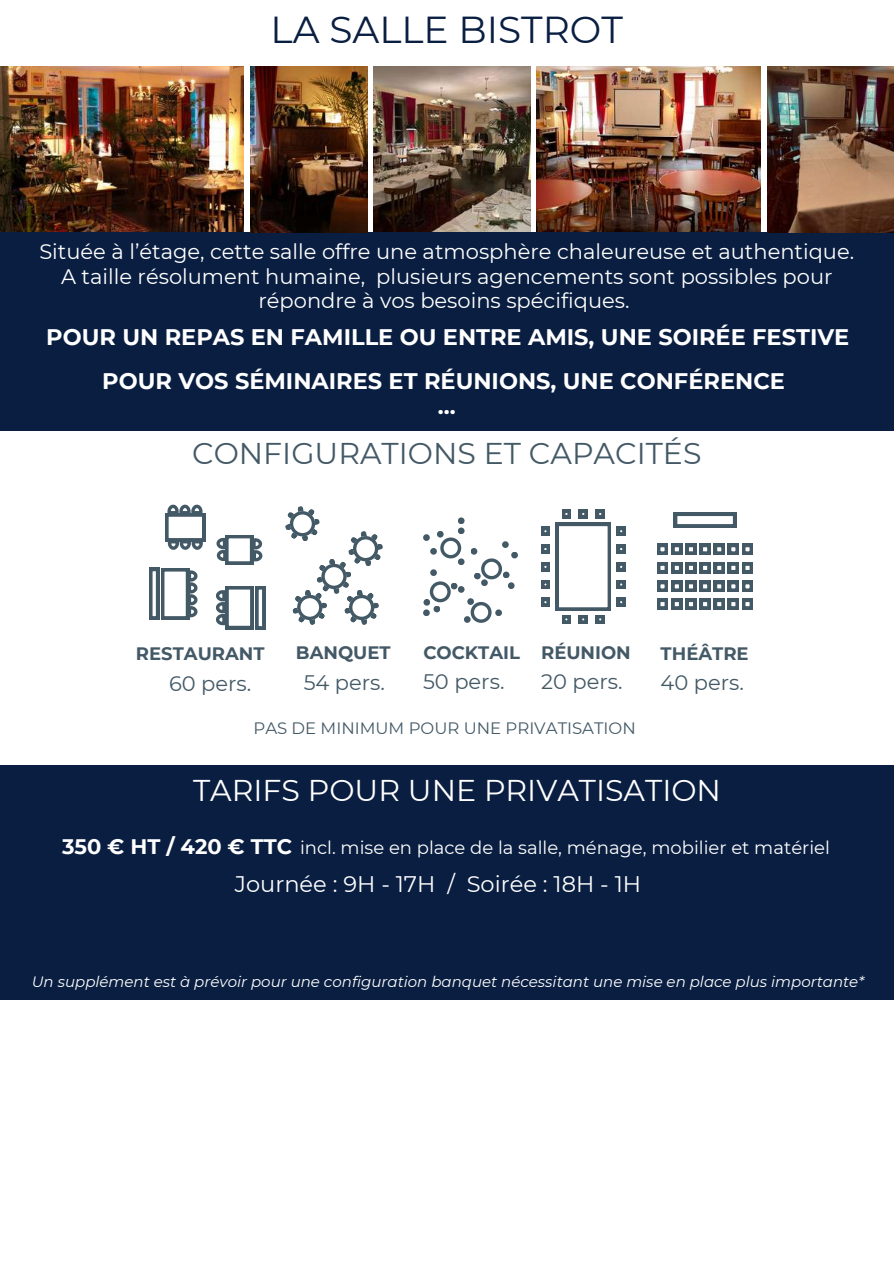
<style>
.page{position:relative;width:894px;height:1264px;background:#fff}
.page>*{position:absolute;margin:0;border:0;box-sizing:border-box;transform-origin:0 0}
.t1{font:37.5px "Montserrat";color:#091e41}
.t2{font:30px "Montserrat";color:#fff}
.t3{font:30px "Montserrat";color:#435966}
.t4{font:700 22.5px/44.4px "Montserrat";color:#fff;text-align:center}
.t5{font:22.5px "Montserrat";color:#fff}
.t6{font:21px/24.8px "Montserrat";color:#fff;text-align:center}
.t7{font:21px "Montserrat";color:#435966}
.t8{font:18px "Montserrat";color:#fff}
.t9{font:700 18px "Montserrat";color:#435966}
.t10{font:16.5px "Montserrat";color:#435966}
.t11{font:italic 15px "Montserrat";color:#fff}
.s1{font-weight:700;font-size:21px}
</style>
<div class="page">
<img style="left:0;top:66px;width:243px;height:166px">
<div style="left:0;top:232px;width:893px;height:198px;background:#091e41"></div>
<svg style="left:481px;top:558px;width:20px;height:21px"></svg>
<svg style="left:429px;top:581px;width:21px;height:21px"></svg>
<svg style="left:470px;top:602px;width:21px;height:20px"></svg>
<svg style="left:437px;top:531px;width:24px;height:27px"></svg>
<div style="left:423px;top:534px;width:6px;height:7px;background:#435966;border-radius:50%"></div>
<div style="left:430px;top:548px;width:7px;height:6px;background:#435966;border-radius:50%"></div>
<div style="left:457px;top:558px;width:7px;height:7px;background:#435966;border-radius:50%"></div>
<div style="left:470px;top:548px;width:7px;height:6px;background:#435966;border-radius:50%"></div>
<svg style="left:457px;top:527px;width:7px;height:7px"></svg>
<div style="left:457px;top:517px;width:7px;height:7px;background:#435966;border-radius:50%"></div>
<div style="left:502px;top:541px;width:6px;height:7px;background:#435966;border-radius:50%"></div>
<div style="left:511px;top:551px;width:7px;height:7px;background:#435966;border-radius:50%"></div>
<div style="left:474px;top:572px;width:6px;height:7px;background:#435966;border-radius:50%"></div>
<div style="left:481px;top:579px;width:6px;height:7px;background:#435966;border-radius:50%"></div>
<svg style="left:502px;top:571px;width:7px;height:7px"></svg>
<div style="left:507px;top:582px;width:7px;height:7px;background:#435966;border-radius:50%"></div>
<div style="left:423px;top:599px;width:7px;height:6px;background:#435966;border-radius:50%"></div>
<div style="left:433px;top:605px;width:7px;height:7px;background:#435966;border-radius:50%"></div>
<div style="left:423px;top:609px;width:6px;height:7px;background:#435966;border-radius:50%"></div>
<svg style="left:450px;top:582px;width:7px;height:7px"></svg>
<div style="left:457px;top:586px;width:7px;height:7px;background:#435966;border-radius:50%"></div>
<div style="left:430px;top:569px;width:7px;height:7px;background:#435966;border-radius:50%"></div>
<div style="left:467px;top:598px;width:7px;height:7px;background:#435966;border-radius:50%"></div>
<div style="left:464px;top:616px;width:6px;height:7px;background:#435966;border-radius:50%"></div>
<div style="left:495px;top:609px;width:7px;height:7px;background:#435966;border-radius:50%"></div>
<svg style="left:285px;top:506px;width:98px;height:119px"></svg>
<svg style="left:673px;top:512px;width:63px;height:15px"></svg>
<svg style="left:657px;top:544px;width:95px;height:10px"></svg>
<svg style="left:657px;top:562px;width:95px;height:11px"></svg>
<svg style="left:657px;top:581px;width:95px;height:11px"></svg>
<svg style="left:657px;top:598px;width:95px;height:11px"></svg>
<svg style="left:541px;top:527px;width:8px;height:8px"></svg>
<svg style="left:541px;top:544px;width:8px;height:9px"></svg>
<svg style="left:541px;top:562px;width:8px;height:9px"></svg>
<svg style="left:541px;top:580px;width:8px;height:9px"></svg>
<svg style="left:541px;top:598px;width:8px;height:8px"></svg>
<svg style="left:616px;top:527px;width:9px;height:8px"></svg>
<svg style="left:616px;top:544px;width:9px;height:9px"></svg>
<svg style="left:616px;top:562px;width:9px;height:9px"></svg>
<svg style="left:616px;top:580px;width:9px;height:9px"></svg>
<svg style="left:616px;top:598px;width:9px;height:8px"></svg>
<svg style="left:555px;top:509px;width:55px;height:114px"></svg>
<img style="left:536px;top:66px;width:224px;height:166px">
<img style="left:767px;top:66px;width:126px;height:167px">
<img style="left:250px;top:66px;width:117px;height:167px">
<svg style="left:149px;top:568px;width:48px;height:51px"></svg>
<svg style="left:165px;top:504px;width:40px;height:46px"></svg>
<svg style="left:216px;top:586px;width:49px;height:43px"></svg>
<svg style="left:216px;top:535px;width:46px;height:29px"></svg>
<img style="left:374px;top:66px;width:156px;height:166px">
<div style="left:0;top:765px;width:893px;height:234px;background:#091e41"></div>
<h1 class="t1" style="left:270px;top:7px;width:354px">LA SALLE BISTROT</h1>
<p class="t6" style="left:39px;top:239px;width:816px">Située à l’étage, cette salle offre une atmosphère chaleureuse et authentique.<br>A taille résolument humaine, plusieurs agencements sont possibles pour répondre à vos besoins spécifiques.</p>
<p class="t4" style="left:46px;top:314px;width:804px">POUR UN REPAS EN FAMILLE OU ENTRE AMIS, UNE SOIRÉE FESTIVE<br>POUR VOS SÉMINAIRES ET RÉUNIONS, UNE CONFÉRENCE</p>
<p class="t4" style="left:438px;top:384px;width:19px">...</p>
<h2 class="t3" style="left:192px;top:435px;width:510px">CONFIGURATIONS ET CAPACITÉS</h2>
<p class="t9" style="left:136px;top:642px;width:130px">RESTAURANT</p>
<p class="t9" style="left:296px;top:642px;width:96px">BANQUET</p>
<p class="t9" style="left:423px;top:642px;width:98px">COCKTAIL</p>
<p class="t9" style="left:541px;top:642px;width:91px">RÉUNION</p>
<p class="t9" style="left:660px;top:642px;width:89px">THÉÂTRE</p>
<p class="t7" style="left:169px;top:670px;width:84px">60 pers.</p>
<p class="t7" style="left:303px;top:669px;width:83px">54 pers.</p>
<p class="t7" style="left:423px;top:668px;width:83px">50 pers.</p>
<p class="t7" style="left:541px;top:668px;width:83px">20 pers.</p>
<p class="t7" style="left:660px;top:670px;width:85px">40 pers.</p>
<p class="t10" style="left:253px;top:718px;width:384px">PAS DE MINIMUM POUR UNE PRIVATISATION</p>
<h2 class="t2" style="left:193px;top:771px;width:529px">TARIFS POUR UNE PRIVATISATION</h2>
<p class="t8" style="left:62px;top:837px;width:769px"><span class="s1">350 € HT / 420 € TTC</span> incl. mise en place de la salle, ménage, mobilier et matériel</p>
<p class="t5" style="left:235px;top:870px;width:408px">Journée : 9H - 17H / Soirée : 18H - 1H</p>
<p class="t11" style="left:32px;top:972px;width:833px">Un supplément est à prévoir pour une configuration banquet nécessitant une mise en place plus importante*</p>
</div>
